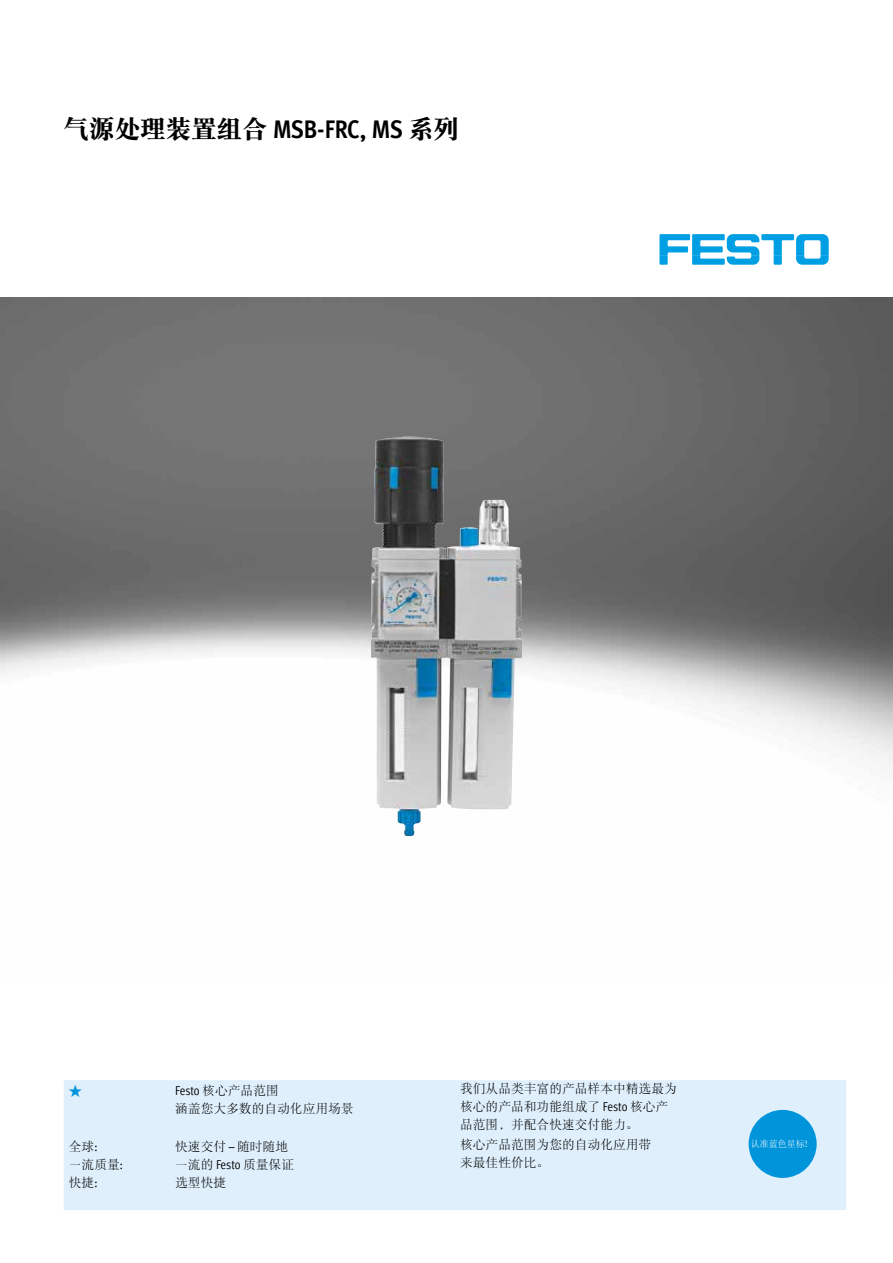
<style>
.page{position:relative;width:893px;height:1263px;background:#fff}
.page>*{position:absolute;margin:0;border:0;box-sizing:border-box;transform-origin:0 0}
.t1{font:25.5px "DF Song GB W9";color:#000}
.t2{font:12.75px/18px "DF Song GB W3";color:#000}
.t3{font:12.75px "Meto Pict 182";color:#0095db}
.t4{font:9px "DF Song GB W3";color:#fff}
.s1{font-family:"Festo";font-weight:700;font-stretch:condensed}
.s2{font-family:"Festo";font-stretch:condensed}
</style>
<div class="page">
<svg style="left:659px;top:234px;width:170px;height:31px"></svg>
<img style="left:0;top:298px;width:893px;height:466px">
<img style="left:371px;top:439px;width:151px;height:397px">
<div style="left:64px;top:1080px;width:782px;height:130px;background:#dff0fc"></div>
<div style="left:749px;top:1110px;width:68px;height:68px;background:#0095db;border-radius:50%"></div>
<h1 class="t1" style="left:64px;top:115px;width:397px">气源处理装置组合 <span class="s1">MSB-FRC, MS</span> 系列</h1>
<p class="t3" style="left:69px;top:1083px;width:15px">e</p>
<p class="t2" style="left:175px;top:1081px;width:180px"><span class="s2">Festo</span> 核心产品范围<br>涵盖您大多数的自动化应用场景</p>
<p class="t2" style="left:460px;top:1079px;width:218px">我们从品类丰富的产品样本中精选最为核心的产品和功能组成了 <span class="s2">Festo</span> 核心产品范围，并配合快速交付能力。</p>
<p class="t2" style="left:69px;top:1137px;width:56px">全球<span class="s2">:<br></span>一流质量<span class="s2">:</span>快捷<span class="s2">:</span></p>
<p class="t2" style="left:175px;top:1137px;width:120px">快速交付 <span class="s2">–</span> 随时随地一流的 <span class="s2">Festo</span> 质量保证选型快捷</p>
<p class="t2" style="left:460px;top:1135px;width:193px">核心产品范围为您的自动化应用带来最佳性价比。</p>
<p class="t4" style="left:751px;top:1138px;width:65px">认准蓝色星标！</p>
</div>
